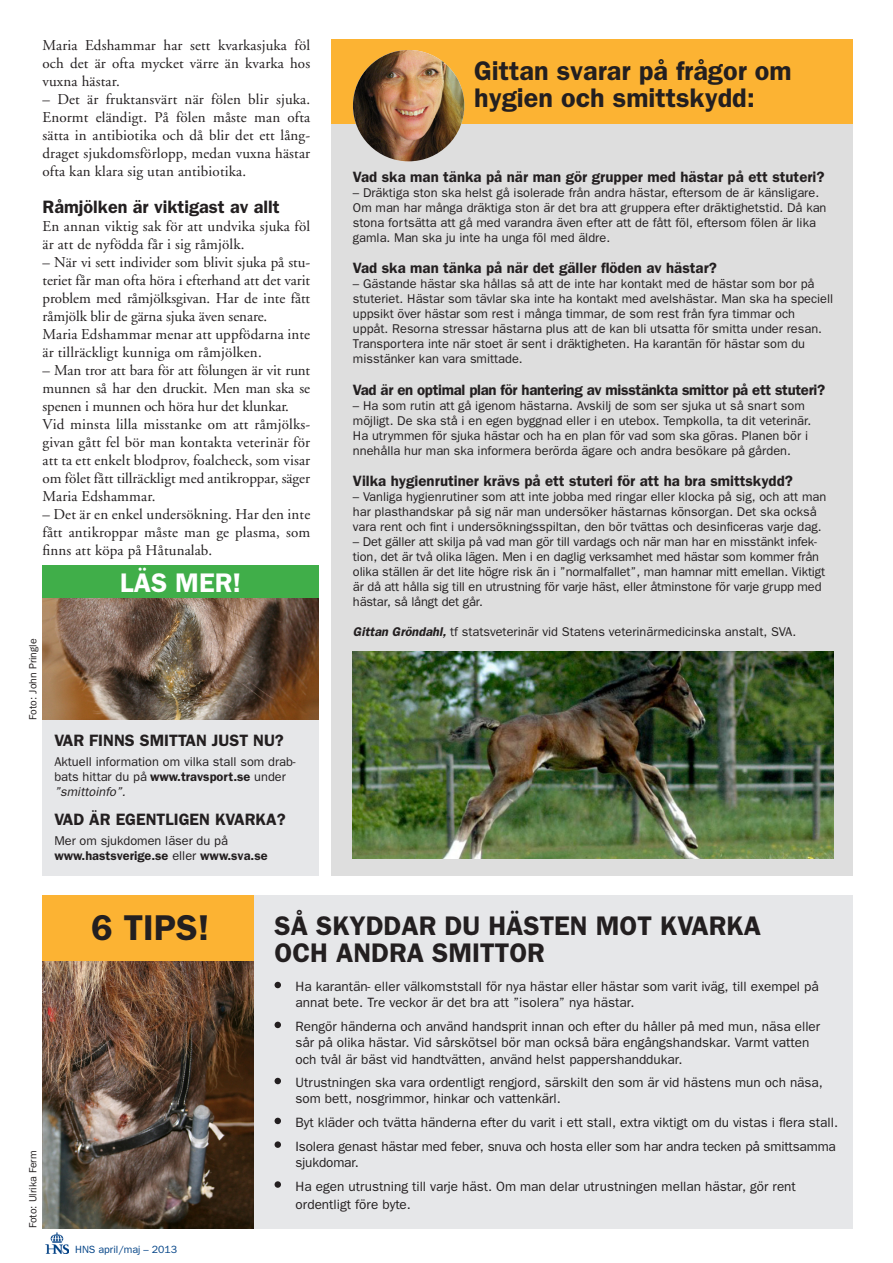
<style>
.page{position:relative;width:893px;height:1263px;background:#fff}
.page>*{position:absolute;margin:0;border:0;box-sizing:border-box;transform-origin:0 0}
.t1{font:600 36px "Franklin Gothic";color:#231f20}
.t2{font:600 27px "Franklin Gothic";color:#231f20}
.t3{font:600 27px "Franklin Gothic";color:#fff}
.Mellanrubrik{font:600 18px "Franklin Gothic";color:#231f20}
.t4{font:600 16.5px "Franklin Gothic";color:#231f20}
.Brödtext{font:15px/18px "Adobe Garamond";letter-spacing:.01em;color:#231f20;text-align:justify}
.t5{font:600 15px "Franklin Gothic";color:#231f20}
.t6{font:600 15px "Franklin Gothic";letter-spacing:-.02em;color:#231f20}
.t7{font:13.5px/16.2px "Franklin Gothic";color:#231f20}
.Brödtext-2{font:12.75px/15px "Franklin Gothic";color:#231f20}
.t8{font:600 12.75px "Franklin Gothic";color:#231f20}
.t9{font:10.5px "Franklin Gothic";color:#231f20}
.t10{font:10.5px "Franklin Gothic";color:#014286}
.s1{font-weight:600}
.s2{font-style:italic}
.s3{font-weight:400}
.s4{font-weight:600;font-style:italic}
</style>
<div class="page">
<div style="left:332px;top:39px;width:521px;height:86px;background:#fcb333"></div>
<img style="left:46px;top:1232px;width:22px;height:21px">
<img style="left:43px;top:960px;width:211px;height:268px">
<div style="left:254px;top:895px;width:599px;height:334px;background:#e6e7e9"></div>
<svg style="left:275px;top:982px;width:6px;height:6px"></svg>
<svg style="left:275px;top:1022px;width:6px;height:6px"></svg>
<svg style="left:275px;top:1078px;width:6px;height:6px"></svg>
<svg style="left:275px;top:1118px;width:6px;height:6px"></svg>
<div style="left:275px;top:1141px;width:6px;height:7px;background:#231f20;border-radius:50%"></div>
<div style="left:275px;top:1181px;width:6px;height:7px;background:#231f20;border-radius:50%"></div>
<div style="left:43px;top:895px;width:211px;height:65px;background:#fcb333"></div>
<div style="left:332px;top:125px;width:521px;height:751px;background:#dedede"></div>
<img style="left:353px;top:50px;width:111px;height:111px;border-radius:56px">
<div style="left:43px;top:720px;width:276px;height:156px;background:#e6e7e9"></div>
<div style="left:43px;top:565px;width:276px;height:38px;background:#40ae49"></div>
<img style="left:353px;top:652px;width:480px;height:206px">
<img style="left:43px;top:598px;width:276px;height:122px">
<p class="Brödtext" style="left:43px;top:37px;width:269px">Maria Edshammar har sett kvarkasjuka föl och det är ofta mycket värre än kvarka hos vuxna hästar.</p>
<p class="Brödtext" style="left:43px;top:91px;width:269px">– Det är fruktansvärt när fölen blir sjuka.<br>Enormt eländigt. På fölen måste man ofta sätta in antibiotika och då blir det ett lång&shy;draget sjukdomsförlopp, medan vuxna hästar ofta kan klara sig utan antibiotika.</p>
<p class="Mellanrubrik" style="left:43px;top:196px;width:239px">Råmjölken är viktigast av allt</p>
<p class="Brödtext" style="left:43px;top:218px;width:269px">En annan viktig sak för att undvika sjuka föl är att de nyfödda får i sig råmjölk.</p>
<p class="Brödtext" style="left:43px;top:254px;width:269px">– När vi sett individer som blivit sjuka på stu&shy;teriet får man ofta höra i efterhand att det varit problem med råmjölksgivan. Har de inte fått råmjölk blir de gärna sjuka även senare.</p>
<p class="Brödtext" style="left:43px;top:326px;width:269px">Maria Edshammar menar att uppfödarna inte är tillräckligt kunniga om råmjölken.</p>
<p class="Brödtext" style="left:43px;top:362px;width:269px">– Man tror att bara för att fölungen är vit runt munnen så har den druckit. Men man ska se spenen i munnen och höra hur det klunkar.</p>
<p class="Brödtext" style="left:43px;top:416px;width:269px">Vid minsta lilla misstanke om att råmjölks&shy;givan gått fel bör man kontakta veterinär för att ta ett enkelt blodprov, foalcheck, som visar om fölet fått tillräckligt med antikroppar, säger Maria Edshammar.</p>
<p class="Brödtext" style="left:43px;top:506px;width:269px">– Det är en enkel undersökning. Har den inte fått antikroppar måste man ge plasma, som finns att köpa på Håtunalab.</p>
<p class="t3" style="left:120px;top:567px;width:122px">LÄS MER!</p>
<p class="t9" style="left:27px;top:720px;width:83px;rotate:-90deg">Foto: John Pringle</p>
<p class="t4" style="left:54px;top:730px;width:231px">VAR FINNS SMITTAN JUST NU?</p>
<p class="Brödtext-2" style="left:54px;top:754px;width:243px">Aktuell information om vilka stall som drab&shy;bats hittar du på <span class="s1">www.travsport.se</span> under <span class="s2">”smittoinfo”.</span></p>
<p class="t4" style="left:54px;top:809px;width:233px">VAD ÄR EGENTLIGEN KVARKA?</p>
<p class="Brödtext-2" style="left:54px;top:833px;width:175px">Mer om sjukdomen läser du på</p>
<p class="t8" style="left:54px;top:848px;width:215px">www.hastsverige.se <span class="s3">eller</span> www.sva.se</p>
<p class="t2" style="left:474px;top:55px;width:319px">Gittan svarar på frågor om</p>
<p class="t2" style="left:474px;top:82px;width:282px">hygien och smittskydd:</p>
<p class="t5" style="left:353px;top:168px;width:473px">Vad ska man tänka på när man gör grupper med hästar på ett stuteri?</p>
<p class="Brödtext-2" style="left:353px;top:185px;width:475px">– Dräktiga ston ska helst gå isolerade från andra hästar, eftersom de är känsligare.<br>Om man har många dräktiga ston är det bra att gruppera efter dräktighetstid. Då kan stona fortsätta att gå med varandra även efter att de fått föl, eftersom fölen är lika gamla. Man ska ju inte ha unga föl med äldre.</p>
<p class="t5" style="left:353px;top:259px;width:365px">Vad ska man tänka på när det gäller flöden av hästar?</p>
<p class="Brödtext-2" style="left:353px;top:276px;width:482px">– Gästande hästar ska hållas så att de inte har kontakt med de hästar som bor på stuteriet. Hästar som tävlar ska inte ha kontakt med avelshästar. Man ska ha speciell uppsikt över hästar som rest i många timmar, de som rest från fyra timmar och uppåt. Resorna stressar hästarna plus att de kan bli utsatta för smitta under resan.<br>Transportera inte när stoet är sent i dräktigheten. Ha karantän för hästar som du misstänker kan vara smittade.</p>
<p class="t6" style="left:353px;top:381px;width:474px">Vad är en optimal plan för hantering av misstänkta smittor på ett stuteri?</p>
<p class="Brödtext-2" style="left:353px;top:398px;width:460px">– Ha som rutin att gå igenom hästarna. Avskilj de som ser sjuka ut så snart som möjligt. De ska stå i en egen byggnad eller i en utebox. Tempkolla, ta dit veterinär.</p>
<p class="Brödtext-2" style="left:353px;top:428px;width:457px">Ha utrymmen för sjuka hästar och ha en plan för vad som ska göras. Planen bör i</p>
<p class="Brödtext-2" style="left:353px;top:443px;width:440px">nnehålla hur man ska informera berörda ägare och andra besökare på gården.</p>
<p class="t5" style="left:353px;top:472px;width:441px">Vilka hygienrutiner krävs på ett stuteri för att ha bra smittskydd?</p>
<p class="Brödtext-2" style="left:353px;top:489px;width:475px">– Vanliga hygienrutiner som att inte jobba med ringar eller klocka på sig, och att man har plasthandskar på sig när man undersöker hästarnas könsorgan. Det ska också vara rent och fint i undersökningsspiltan, den bör tvättas och desinficeras varje dag.</p>
<p class="Brödtext-2" style="left:353px;top:534px;width:474px">– Det gäller att skilja på vad man gör till vardags och när man har en misstänkt infek&shy;tion, det är två olika lägen. Men i en daglig verksamhet med hästar som kommer från olika ställen är det lite högre risk än i ”normalfallet”, man hamnar mitt emellan. Viktigt är då att hålla sig till en utrustning för varje häst, eller åtminstone för varje grupp med hästar, så långt det går.</p>
<p class="Brödtext-2" style="left:353px;top:624px;width:445px"><span class="s4">Gittan Gröndahl,</span> tf statsveterinär vid Statens veterinärmedicinska anstalt, SVA.</p>
<p class="t1" style="left:91px;top:906px;width:120px">6 TIPS!</p>
<p class="t9" style="left:27px;top:1228px;width:80px;rotate:-90deg">Foto: Ulrika Ferm</p>
<p class="t10" style="left:75px;top:1243px;width:104px">HNS april/maj – 2013</p>
<p class="t2" style="left:275px;top:909px;width:488px">SÅ SKYDDAR DU HÄSTEN MOT KVARKA</p>
<p class="t2" style="left:275px;top:936px;width:272px">OCH ANDRA SMITTOR</p>
<p class="t7" style="left:296px;top:979px;width:525px">Ha karantän- eller välkomststall för nya hästar eller hästar som varit iväg, till exempel på annat bete. Tre veckor är det bra att ”isolera” nya hästar.</p>
<p class="t7" style="left:296px;top:1018px;width:526px">Rengör händerna och använd handsprit innan och efter du håller på med mun, näsa eller sår på olika hästar. Vid sårskötsel bör man också bära engångshandskar. Varmt vatten och tvål är bäst vid handtvätten, använd helst pappershanddukar.</p>
<p class="t7" style="left:296px;top:1075px;width:529px">Utrustningen ska vara ordentligt rengjord, särskilt den som är vid hästens mun och näsa, som bett, nosgrimmor, hinkar och vattenkärl.</p>
<p class="t7" style="left:296px;top:1114px;width:544px">Byt kläder och tvätta händerna efter du varit i ett stall, extra viktigt om du vistas i flera stall.</p>
<p class="t7" style="left:296px;top:1138px;width:542px">Isolera genast hästar med feber, snuva och hosta eller som har andra tecken på smittsamma sjukdomar.</p>
<p class="t7" style="left:296px;top:1178px;width:502px">Ha egen utrustning till varje häst. Om man delar utrustningen mellan hästar, gör rent</p>
<p class="t7" style="left:296px;top:1196px;width:117px">ordentligt före byte.</p>
</div>
